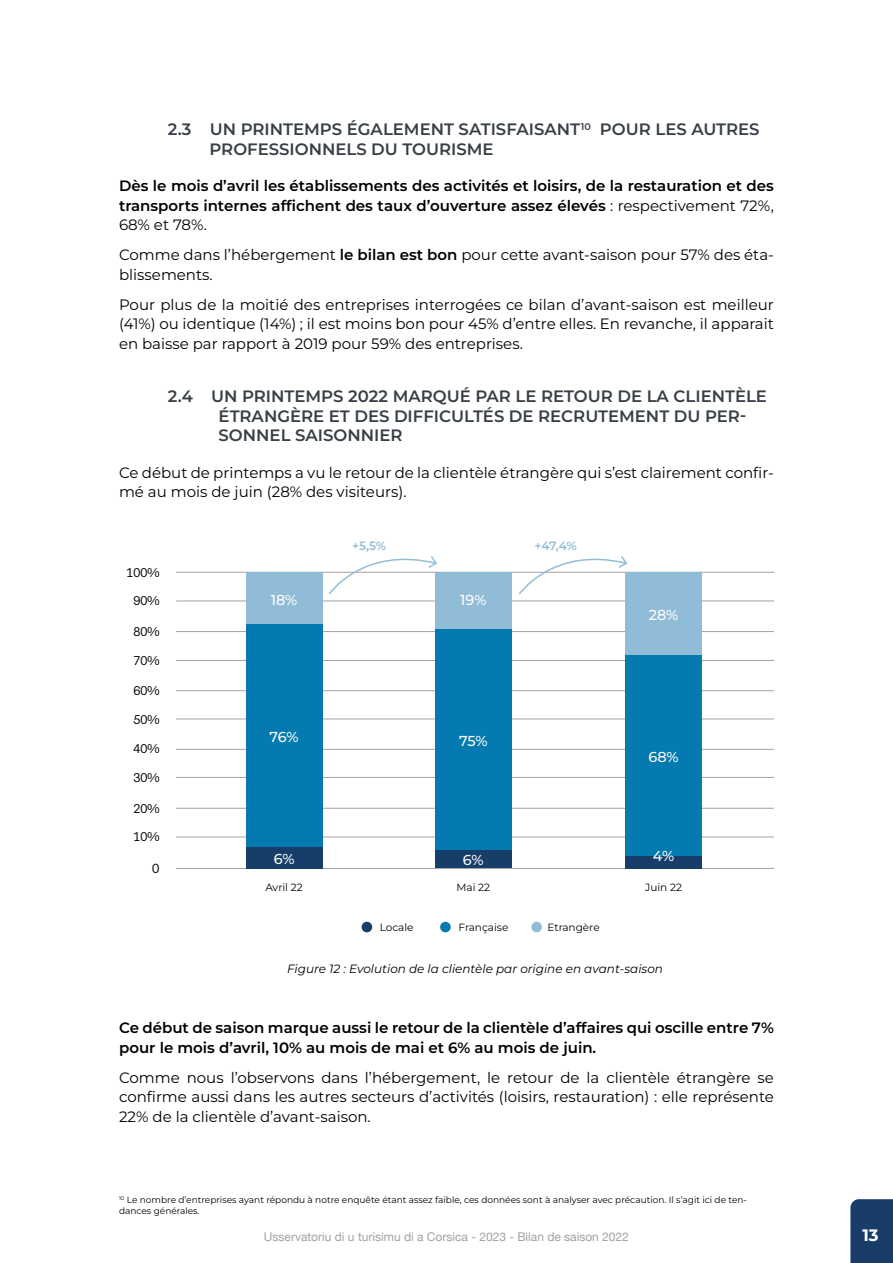
<style>
.page{position:relative;width:893px;height:1263px;background:#fff}
.page>*{position:absolute;margin:0;border:0;box-sizing:border-box;transform-origin:0 0}
.t1{font:600 16.5px/19.5px "Montserrat";color:#383f47}
.t2{font:700 16.5px "Montserrat";color:#fff}
.t3{font:15px/19.5px "Montserrat";color:#000}
.t4{font:600 15px/19.5px "Montserrat";color:#000;text-align:justify}
.t5{font:500 14.4px "Montserrat";color:#fff}
.t6{font:12.45px "Synthese";color:#020203}
.t7{font:12px "Helvetica Neue";color:#a69fa3}
.t8{font:italic 12px "Montserrat";color:#000}
.t9{font:12px "Synthese";color:#020203}
.t10{font:600 12px "Montserrat";color:#93bcd7}
.t11{font:10.5px "Montserrat";color:#090405}
.t12{font:10.5px "Montserrat";color:#020203}
.t13{font:9px/10.8px "Montserrat";color:#000}
.s1{font-weight:400}
.s2{font-weight:600}
</style>
<div class="page">
<div style="left:850px;top:1199px;width:43px;height:64px;background:#173d68"></div>
<hr style="left:176px;top:601px;width:598px;height:1px;background:#a89fa3">
<hr style="left:176px;top:837px;width:598px;height:1px;background:#a89fa3">
<hr style="left:176px;top:808px;width:598px;height:1px;background:#a89fa3">
<hr style="left:176px;top:777px;width:598px;height:1px;background:#a89fa3">
<hr style="left:176px;top:749px;width:598px;height:1px;background:#a89fa3">
<hr style="left:176px;top:719px;width:598px;height:1px;background:#a89fa3">
<hr style="left:176px;top:690px;width:598px;height:1px;background:#a89fa3">
<hr style="left:176px;top:660px;width:598px;height:1px;background:#a89fa3">
<hr style="left:176px;top:631px;width:598px;height:1px;background:#a89fa3">
<hr style="left:176px;top:572px;width:598px;height:1px;background:#a89fa3">
<hr style="left:176px;top:868px;width:598px;height:1px;background:#a89fa3">
<div style="left:435px;top:849px;width:76px;height:19px;background:#173d69"></div>
<div style="left:626px;top:856px;width:76px;height:12px;background:#173d69"></div>
<div style="left:246px;top:847px;width:76px;height:21px;background:#173d69"></div>
<div style="left:246px;top:623px;width:76px;height:224px;background:#057ab0"></div>
<div style="left:246px;top:572px;width:76px;height:51px;background:#91bcd8"></div>
<div style="left:435px;top:629px;width:76px;height:221px;background:#057ab0"></div>
<div style="left:626px;top:655px;width:76px;height:201px;background:#057ab0"></div>
<div style="left:362px;top:922px;width:10px;height:10px;background:#173d69;border-radius:50%"></div>
<div style="left:440px;top:922px;width:11px;height:10px;background:#057ab0;border-radius:50%"></div>
<div style="left:531px;top:922px;width:11px;height:10px;background:#91bcd8;border-radius:50%"></div>
<div style="left:435px;top:572px;width:76px;height:57px;background:#91bcd8"></div>
<div style="left:626px;top:572px;width:76px;height:83px;background:#91bcd8"></div>
<svg style="left:328px;top:556px;width:110px;height:39px"></svg>
<svg style="left:518px;top:556px;width:110px;height:39px"></svg>
<p class="t1" style="left:209px;top:119px;width:552px;text-indent:-42px">2.3 UN PRINTEMPS ÉGALEMENT SATISFAISANT<sup>10</sup> POUR LES AUTRES<br>PROFESSIONNELS DU TOURISME</p>
<p class="t4" style="left:119px;top:176px;width:656px">Dès le mois d’avril les établissements des activités et loisirs, de la restauration et des transports internes affichent des taux d’ouverture assez élevés <span class="s1">: respectivement 72%, 68% et 78%.</span></p>
<p class="t3" style="left:119px;top:245px;width:656px">Comme dans l’hébergement <span class="s2">le bilan est bon</span> pour cette avant-saison pour 57% des éta&shy;blissements.</p>
<p class="t3" style="left:119px;top:294px;width:656px;text-align:justify">Pour plus de la moitié des entreprises interrogées ce bilan d’avant-saison est meilleur (41%) ou identique (14%) ; il est moins bon pour 45% d’entre elles. En revanche, il apparait en baisse par rapport à 2019 pour 59% des entreprises.</p>
<p class="t1" style="left:219px;top:386px;width:550px;text-indent:-51px">2.4 UN PRINTEMPS 2022 MARQUÉ PAR LE RETOUR DE LA CLIENTÈLE<br>ÉTRANGÈRE ET DES DIFFICULTÉS DE RECRUTEMENT DU PER-<br>SONNEL SAISONNIER</p>
<p class="t3" style="left:119px;top:462px;width:656px">Ce début de printemps a vu le retour de la clientèle étrangère qui s’est clairement confir&shy;mé au mois de juin (28% des visiteurs).</p>
<p class="t9" style="left:127px;top:562px;width:34px">100%</p>
<p class="t9" style="left:134px;top:591px;width:27px">90%</p>
<p class="t9" style="left:134px;top:622px;width:27px">80%</p>
<p class="t9" style="left:134px;top:650px;width:27px">70%</p>
<p class="t9" style="left:134px;top:680px;width:27px">60%</p>
<p class="t9" style="left:134px;top:709px;width:27px">50%</p>
<p class="t9" style="left:134px;top:739px;width:27px">40%</p>
<p class="t9" style="left:134px;top:767px;width:27px">30%</p>
<p class="t9" style="left:134px;top:798px;width:27px">20%</p>
<p class="t9" style="left:134px;top:827px;width:27px">10%</p>
<p class="t6" style="left:152px;top:858px;width:9px">0</p>
<p class="t10" style="left:352px;top:537px;width:36px">+5,5%</p>
<p class="t10" style="left:534px;top:537px;width:44px">+47,4%</p>
<p class="t5" style="left:271px;top:590px;width:28px">18%</p>
<p class="t5" style="left:460px;top:590px;width:28px">19%</p>
<p class="t5" style="left:270px;top:727px;width:31px">76%</p>
<p class="t5" style="left:274px;top:849px;width:22px">6%</p>
<p class="t5" style="left:459px;top:731px;width:30px">75%</p>
<p class="t5" style="left:463px;top:850px;width:22px">6%</p>
<p class="t5" style="left:649px;top:606px;width:31px">28%</p>
<p class="t5" style="left:648px;top:747px;width:32px">68%</p>
<p class="t5" style="left:653px;top:847px;width:23px">4%</p>
<p class="t12" style="left:265px;top:880px;width:39px">Avril 22</p>
<p class="t12" style="left:456px;top:880px;width:35px">Mai 22</p>
<p class="t11" style="left:380px;top:920px;width:35px">Locale</p>
<p class="t11" style="left:458px;top:920px;width:51px">Française</p>
<p class="t11" style="left:548px;top:920px;width:54px">Etrangère</p>
<p class="t8" style="left:287px;top:961px;width:377px">Figure 12 : Evolution de la clientèle par origine en avant-saison</p>
<p class="t12" style="left:645px;top:880px;width:38px">Juin 22</p>
<p class="t4" style="left:119px;top:1017px;width:656px">Ce début de saison marque aussi le retour de la clientèle d’affaires qui oscille entre 7% pour le mois d’avril, 10% au mois de mai et 6% au mois de juin.</p>
<p class="t3" style="left:119px;top:1067px;width:656px;text-align:justify">Comme nous l’observons dans l’hébergement, le retour de la clientèle étrangère se confirme aussi dans les autres secteurs d’activités (loisirs, restauration) : elle représente 22% de la clientèle d’avant-saison.</p>
<p class="t13" style="left:119px;top:1194px;width:629px"><sup>10</sup> Le nombre d’entreprises ayant répondu à notre enquête étant assez faible, ces données sont à analyser avec précaution. Il s’agit ici de ten&shy;dances générales.</p>
<p class="t7" style="left:264px;top:1228px;width:366px">Usservatoriu di u turisimu di a Corsica - 2023 - Bilan de saison 2022</p>
<p class="t2" style="left:862px;top:1224px;width:18px">13</p>
</div>
